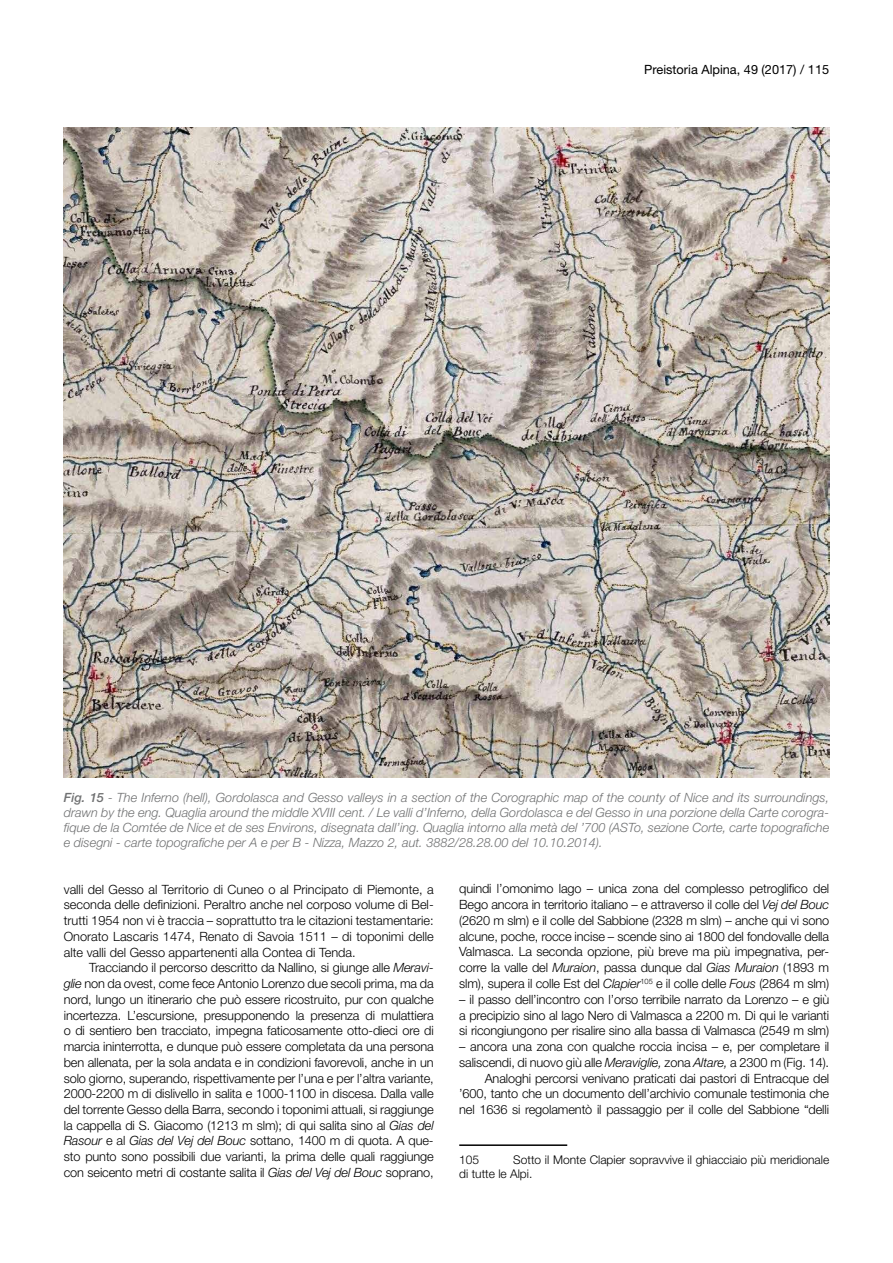
<style>
.page{position:relative;width:893px;height:1263px;background:#fff}
.page>*{position:absolute;margin:0;border:0;box-sizing:border-box;transform-origin:0 0}
.t1{font:300 12.75px/15.8px "Helvetica Neue";letter-spacing:-.01em;color:#000;text-align:justify}
.t2{font:italic 300 12.75px/15px "Helvetica Neue";color:#707172;text-align:justify}
.t3{font:12.75px "Helvetica Neue";color:#000}
.t4{font:300 12px/14.2px "Helvetica Neue";color:#000}
.s1{font-weight:500}
.s2{font-style:italic}
</style>
<div class="page">
<hr style="left:459px;top:1144px;width:108px;height:2px;background:#000">
<img style="left:64px;top:128px;width:765px;height:649px">
<p class="t3" style="left:644px;top:62px;width:186px">Preistoria Alpina, 49 (2017) / 115</p>
<p class="t2" style="left:64px;top:790px;width:767px"><span class="s1">Fig. 15</span> - The Inferno (hell), Gordolasca and Gesso valleys in a section of the Corographic map of the county of Nice and its surroundings, drawn by the eng. Quaglia around the middle XVIII cent. / Le valli d’Inferno, della Gordolasca e del Gesso in una porzione della Carte corogra&shy;fique de la Comtée de Nice et de ses Environs, disegnata dall’ing. Quaglia intorno alla metà del ’700 (ASTo, sezione Corte, carte topografiche e disegni - carte topografiche per A e per B - Nizza, Mazzo 2, aut. 3882/28.28.00 del 10.10.2014).</p>
<p class="t1" style="left:64px;top:881px;width:371px">valli del Gesso al Territorio di Cuneo o al Principato di Piemonte, a seconda delle definizioni. Peraltro anche nel corposo volume di Bel&shy;trutti 1954 non vi è traccia – soprattutto tra le citazioni testamentarie:<br>Onorato Lascaris 1474, Renato di Savoia 1511 – di toponimi delle alte valli del Gesso appartenenti alla Contea di Tenda.</p>
<p class="t1" style="left:64px;top:959px;width:371px;text-indent:26px">Tracciando il percorso descritto da Nallino, si giunge alle <span class="s2">Meravi&shy;glie</span> non da ovest, come fece Antonio Lorenzo due secoli prima, ma da nord, lungo un itinerario che può essere ricostruito, pur con qualche incertezza. L’escursione, presupponendo la presenza di mulattiera o di sentiero ben tracciato, impegna faticosamente otto-dieci ore di marcia ininterrotta, e dunque può essere completata da una persona ben allenata, per la sola andata e in condizioni favorevoli, anche in un solo giorno, superando, rispettivamente per l’una e per l’altra variante, 2000-2200 m di dislivello in salita e 1000-1100 in discesa. Dalla valle del torrente Gesso della Barra, secondo i toponimi attuali, si raggiunge la cappella di S. Giacomo (1213 m slm); di qui salita sino al <span class="s2">Gias del Rasour</span> e al <span class="s2">Gias del Vej del Bouc</span> sottano, 1400 m di quota. A que&shy;sto punto sono possibili due varianti, la prima delle quali raggiunge con seicento metri di costante salita il <span class="s2">Gias del Vej del Bouc</span> soprano,</p>
<p class="t1" style="left:459px;top:881px;width:371px">quindi l’omonimo lago – unica zona del complesso petroglifico del Bego ancora in territorio italiano – e attraverso il colle del <span class="s2">Vej del Bouc </span>(2620 m slm) e il colle del Sabbione (2328 m slm) – anche qui vi sono alcune, poche, rocce incise – scende sino ai 1800 del fondovalle della Valmasca. La seconda opzione, più breve ma più impegnativa, per&shy;corre la valle del <span class="s2">Muraion</span>, passa dunque dal <span class="s2">Gias Muraion</span> (1893 m slm), supera il colle Est del <span class="s2">Clapier</span><sup>105</sup> e il colle delle <span class="s2">Fous</span> (2864 m slm)</p>
<p class="t1" style="left:459px;top:991px;width:371px">– il passo dell’incontro con l’orso terribile narrato da Lorenzo – e giù a precipizio sino al lago Nero di Valmasca a 2200 m. Di qui le varianti si ricongiungono per risalire sino alla bassa di Valmasca (2549 m slm)</p>
<p class="t1" style="left:459px;top:1038px;width:372px;text-align:right">– ancora una zona con qualche roccia incisa – e, per completare il saliscendi, di nuovo giù alle <span class="s2">Meraviglie,</span> zona <span class="s2">Altare,</span> a 2300 m (Fig. 14).<br>Analoghi percorsi venivano praticati dai pastori di Entracque del ’600, tanto che un documento dell’archivio comunale testimonia che nel 1636 si regolamentò il passaggio per il colle del Sabbione “delli</p>
<p class="t4" style="left:459px;top:1152px;width:22px">105</p>
<p class="t4" style="left:459px;top:1152px;width:371px;text-indent:54px">Sotto il Monte Clapier sopravvive il ghiacciaio più meridionale di tutte le Alpi.</p>
</div>
